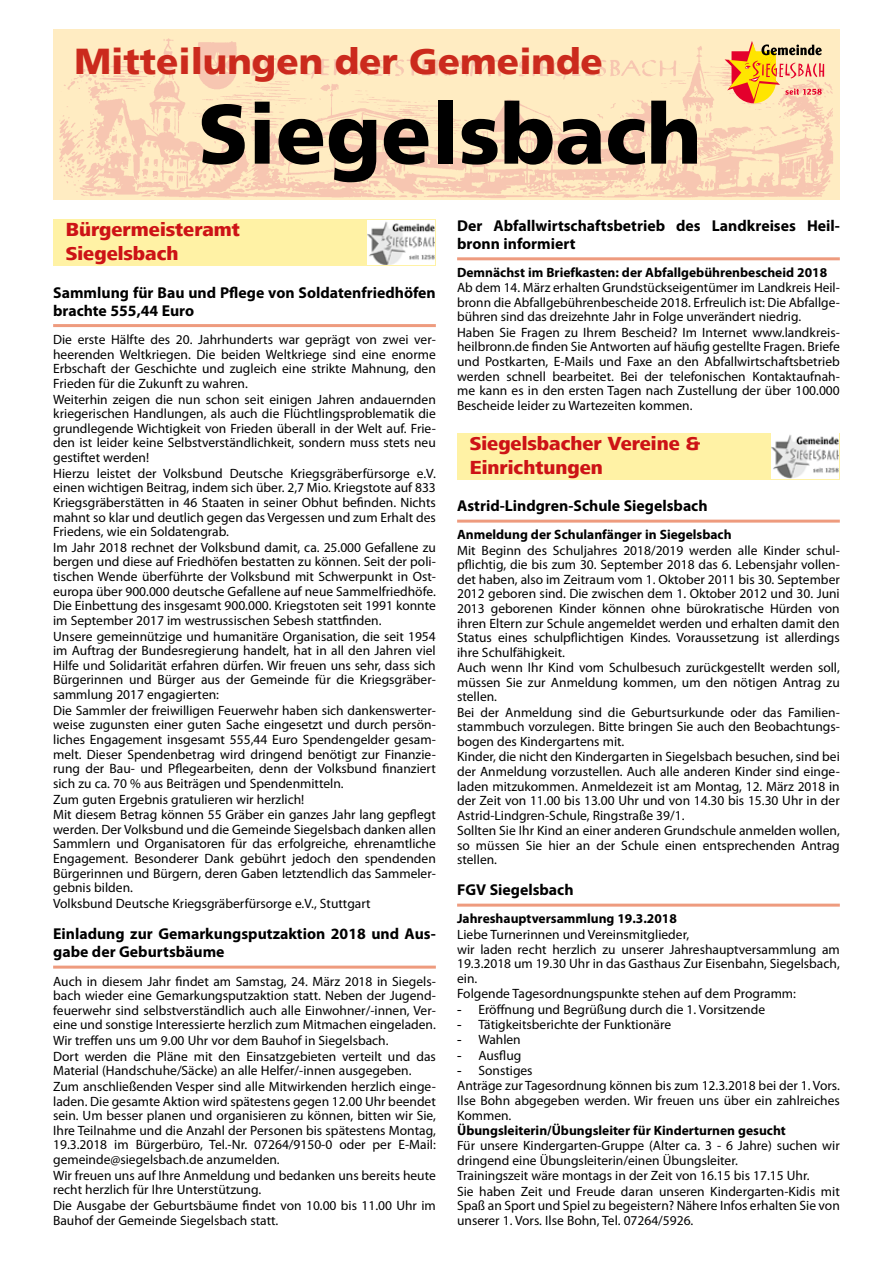
<style>
.page{position:relative;width:893px;height:1263px;background:#fff}
.page>*{position:absolute;margin:0;border:0;box-sizing:border-box;transform-origin:0 0}
.t1{font:900 84px "Frutiger LT";color:#000}
.t2{font:900 36px "Frutiger LT";color:#cb2a1d}
.t3{font:800 19.5px/23.4px "Frutiger Next LT";color:#cd1316}
.t4{font:700 15.75px/18px "Myriad Pro";color:#000}
.t5{font:13.5px/14.9px "Myriad Pro";color:#000}
.t6{font:700 13.5px "Myriad Pro";color:#000}
.s1{font-family:"Arial"}
</style>
<div class="page">
<div style="left:53px;top:30px;width:787px;height:170px;background:#ffecc2"></div>
<img style="left:59px;top:38px;width:774px;height:161px">
<svg style="left:725px;top:41px;width:99px;height:62px"></svg>
<hr style="left:53px;top:324px;width:383px;height:3px;background:#ee9b7e">
<hr style="left:53px;top:965px;width:383px;height:3px;background:#ee9b7e">
<div style="left:53px;top:219px;width:383px;height:47px;background:#fff2a5"></div>
<img style="left:367px;top:220px;width:68px;height:45px">
<hr style="left:457px;top:257px;width:383px;height:3px;background:#ee9b7e">
<hr style="left:457px;top:520px;width:383px;height:3px;background:#ee9b7e">
<hr style="left:457px;top:904px;width:383px;height:3px;background:#ee9b7e">
<div style="left:457px;top:433px;width:383px;height:47px;background:#fff2a5"></div>
<img style="left:771px;top:434px;width:68px;height:45px">
<h2 class="t2" style="left:74px;top:40px;width:530px">Mitteilungen der Gemeinde</h2>
<h1 class="t1" style="left:198px;top:83px;width:505px">Siegelsbach</h1>
<h3 class="t3" style="left:66px;top:218px;width:176px">Bürgermeisteramt<br>Siegelsbach</h3>
<p class="t4" style="left:53px;top:283px;width:384px">Sammlung für Bau und Pflege von Soldatenfriedhöfen brachte 555,44 Euro</p>
<p class="t5" style="left:53px;top:332px;width:384px">Die erste Hälfte des 20. Jahrhunderts war geprägt von zwei ver&shy;heerenden Weltkriegen. Die beiden Weltkriege sind eine enorme Erbschaft der Geschichte und zugleich eine strikte Mahnung, den Frieden für die Zukunft zu wahren.<br>Weiterhin zeigen die nun schon seit einigen Jahren andauernden kriegerischen Handlungen, als auch die Flüchtlingsproblematik die grundlegende Wichtigkeit von Frieden überall in der Welt auf. Frie&shy;den ist leider keine Selbstverständlichkeit, sondern muss stets neu gestiftet werden!<br>Hierzu leistet der Volksbund Deutsche Kriegsgräberfürsorge e.V. einen wichtigen Beitrag, indem sich über. 2,7 Mio. Kriegstote auf 833<br>Kriegsgräberstätten in 46 Staaten in seiner Obhut befinden. Nichts mahnt so klar und deutlich gegen das Vergessen und zum Erhalt des Friedens, wie ein Soldatengrab.<br>Im Jahr 2018 rechnet der Volksbund damit, ca. 25.000 Gefallene zu bergen und diese auf Friedhöfen bestatten zu können. Seit der poli&shy;tischen Wende überführte der Volksbund mit Schwerpunkt in Ost&shy;europa über 900.000 deutsche Gefallene auf neue Sammelfriedhöfe.<br>Die Einbettung des insgesamt 900.000. Kriegstoten seit 1991 konnte im September 2017 im westrussischen Sebesh stattfinden.<br>Unsere gemeinnützige und humanitäre Organisation, die seit 1954 im Auftrag der Bundesregierung handelt, hat in all den Jahren viel Hilfe und Solidarität erfahren dürfen. Wir freuen uns sehr, dass sich Bürgerinnen und Bürger aus der Gemeinde für die Kriegsgräber&shy;sammlung 2017 engagierten:<br>Die Sammler der freiwilligen Feuerwehr haben sich dankenswerter&shy;weise zugunsten einer guten Sache eingesetzt und durch persön&shy;liches Engagement insgesamt 555,44 Euro Spendengelder gesam&shy;melt. Dieser Spendenbetrag wird dringend benötigt zur Finanzie&shy;rung der Bau- und Pflegearbeiten, denn der Volksbund finanziert sich zu ca. 70 % aus Beiträgen und Spendenmitteln.<br>Zum guten Ergebnis gratulieren wir herzlich!<br>Mit diesem Betrag können 55 Gräber ein ganzes Jahr lang gepflegt werden. Der Volksbund und die Gemeinde Siegelsbach danken allen Sammlern und Organisatoren für das erfolgreiche, ehrenamtliche Engagement. Besonderer Dank gebührt jedoch den spendenden Bürgerinnen und Bürgern, deren Gaben letztendlich das Sammeler&shy;gebnis bilden.<br>Volksbund Deutsche Kriegsgräberfürsorge e.V., Stuttgart</p>
<p class="t4" style="left:53px;top:924px;width:384px">Einladung zur Gemarkungsputzaktion 2018 und Aus&shy;gabe der Geburtsbäume</p>
<p class="t5" style="left:53px;top:973px;width:384px">Auch in diesem Jahr findet am Samstag, 24. März 2018 in Siegels&shy;bach wieder eine Gemarkungsputzaktion statt. Neben der Jugend&shy;feuerwehr sind selbstverständlich auch alle Einwohner/-innen, Ver&shy;eine und sonstige Interessierte herzlich zum Mitmachen eingeladen.<br>Wir treffen uns um 9.00 Uhr vor dem Bauhof in Siegelsbach.<br>Dort werden die Pläne mit den Einsatzgebieten verteilt und das Material (Handschuhe/Säcke) an alle Helfer/-innen ausgegeben.<br>Zum anschließenden Vesper sind alle Mitwirkenden herzlich einge&shy;laden. Die gesamte Aktion wird spätestens gegen 12.00 Uhr beendet sein. Um besser planen und organisieren zu können, bitten wir Sie, Ihre Teilnahme und die Anzahl der Personen bis spätestens Montag, 19.3.2018 im Bürgerbüro, Tel.-Nr. 07264/9150-0 oder per E-Mail: gemeinde@siegelsbach.de anzumelden.<br>Wir freuen uns auf Ihre Anmeldung und bedanken uns bereits heute recht herzlich für Ihre Unterstützung.<br>Die Ausgabe der Geburtsbäume findet von 10.00 bis 11.00 Uhr im Bauhof der Gemeinde Siegelsbach statt.</p>
<p class="t4" style="left:457px;top:216px;width:384px">Der Abfallwirtschaftsbetrieb des Landkreises Heil&shy;bronn informiert</p>
<p class="t6" style="left:457px;top:264px;width:371px">Demnächst im Briefkasten: der Abfallgebührenbescheid 2018</p>
<p class="t5" style="left:457px;top:280px;width:384px">Ab dem 14. März erhalten Grundstückseigentümer im Landkreis Heil&shy;bronn die Abfallgebührenbescheide 2018. Erfreulich ist: Die Abfallge&shy;bühren sind das dreizehnte Jahr in Folge unverändert niedrig.<br>Haben Sie Fragen zu Ihrem Bescheid? Im Internet www.landkreis&shy;heilbronn.de finden Sie Antworten auf häufig gestellte Fragen. Briefe und Postkarten, E-Mails und Faxe an den Abfallwirtschaftsbetrieb werden schnell bearbeitet. Bei der telefonischen Kontaktaufnah&shy;me kann es in den ersten Tagen nach Zustellung der über 100.000<br>Bescheide leider zu Wartezeiten kommen.</p>
<h3 class="t3" style="left:470px;top:432px;width:232px">Siegelsbacher Vereine &amp;<br>Einrichtungen</h3>
<p class="t4" style="left:457px;top:496px;width:252px">Astrid-Lindgren-Schule Siegelsbach</p>
<p class="t6" style="left:457px;top:526px;width:276px">Anmeldung der Schulanfänger in Siegelsbach</p>
<p class="t5" style="left:457px;top:542px;width:384px">Mit Beginn des Schuljahres 2018/2019 werden alle Kinder schul&shy;pflichtig, die bis zum 30. September 2018 das 6. Lebensjahr vollen&shy;det haben, also im Zeitraum vom 1. Oktober 2011 bis 30. September 2012 geboren sind. Die zwischen dem 1. Oktober 2012 und 30. Juni 2013 geborenen Kinder können ohne bürokratische Hürden von ihren Eltern zur Schule angemeldet werden und erhalten damit den Status eines schulpflichtigen Kindes. Voraussetzung ist allerdings ihre Schulfähigkeit.<br>Auch wenn Ihr Kind vom Schulbesuch zurückgestellt werden soll, müssen Sie zur Anmeldung kommen, um den nötigen Antrag zu stellen.<br>Bei der Anmeldung sind die Geburtsurkunde oder das Familien&shy;stammbuch vorzulegen. Bitte bringen Sie auch den Beobachtungs&shy;bogen des Kindergartens mit.<br>Kinder, die nicht den Kindergarten in Siegelsbach besuchen, sind bei der Anmeldung vorzustellen. Auch alle anderen Kinder sind einge&shy;laden mitzukommen. Anmeldezeit ist am Montag, 12. März 2018 in der Zeit von 11.00 bis 13.00 Uhr und von 14.30 bis 15.30 Uhr in der Astrid-Lindgren-Schule, Ringstraße 39/1.<br>Sollten Sie Ihr Kind an einer anderen Grundschule anmelden wollen, so müssen Sie hier an der Schule einen entsprechenden Antrag stellen.</p>
<p class="t4" style="left:457px;top:880px;width:118px">FGV Siegelsbach</p>
<p class="t6" style="left:457px;top:910px;width:221px">Jahreshauptversammlung 19.3.2018</p>
<p class="t5" style="left:457px;top:926px;width:384px">Liebe Turnerinnen und Vereinsmitglieder,<br>wir laden recht herzlich zu unserer Jahreshauptversammlung am 19.3.2018 um 19.30 Uhr in das Gasthaus Zur Eisenbahn, Siegelsbach, ein.<br>Folgende Tagesordnungspunkte stehen auf dem Programm:</p>
<p class="t5" style="left:457px;top:1001px;width:310px"><span class="s1">-</span> Eröffnung und Begrüßung durch die 1. Vorsitzende</p>
<p class="t5" style="left:457px;top:1017px;width:216px"><span class="s1">-</span> Tätigkeitsberichte der Funktionäre</p>
<p class="t5" style="left:457px;top:1032px;width:65px"><span class="s1">-</span> Wahlen</p>
<p class="t5" style="left:457px;top:1047px;width:66px"><span class="s1">-</span> Ausflug</p>
<p class="t5" style="left:457px;top:1063px;width:384px"><span class="s1">-</span> Sonstiges<br>Anträge zur Tagesordnung können bis zum 12.3.2018 bei der 1. Vors.<br>Ilse Bohn abgegeben werden. Wir freuen uns über ein zahlreiches Kommen.</p>
<p class="t6" style="left:457px;top:1121px;width:330px">Übungsleiterin/Übungsleiter für Kinderturnen gesucht</p>
<p class="t5" style="left:457px;top:1138px;width:384px">Für unsere Kindergarten-Gruppe (Alter ca. 3 - 6 Jahre) suchen wir dringend eine Übungsleiterin/einen Übungsleiter.<br>Trainingszeit wäre montags in der Zeit von 16.15 bis 17.15 Uhr.<br>Sie haben Zeit und Freude daran unseren Kindergarten-Kidis mit Spaß an Sport und Spiel zu begeistern? Nähere Infos erhalten Sie von unserer 1. Vors. Ilse Bohn, Tel. 07264/5926.</p>
</div>
